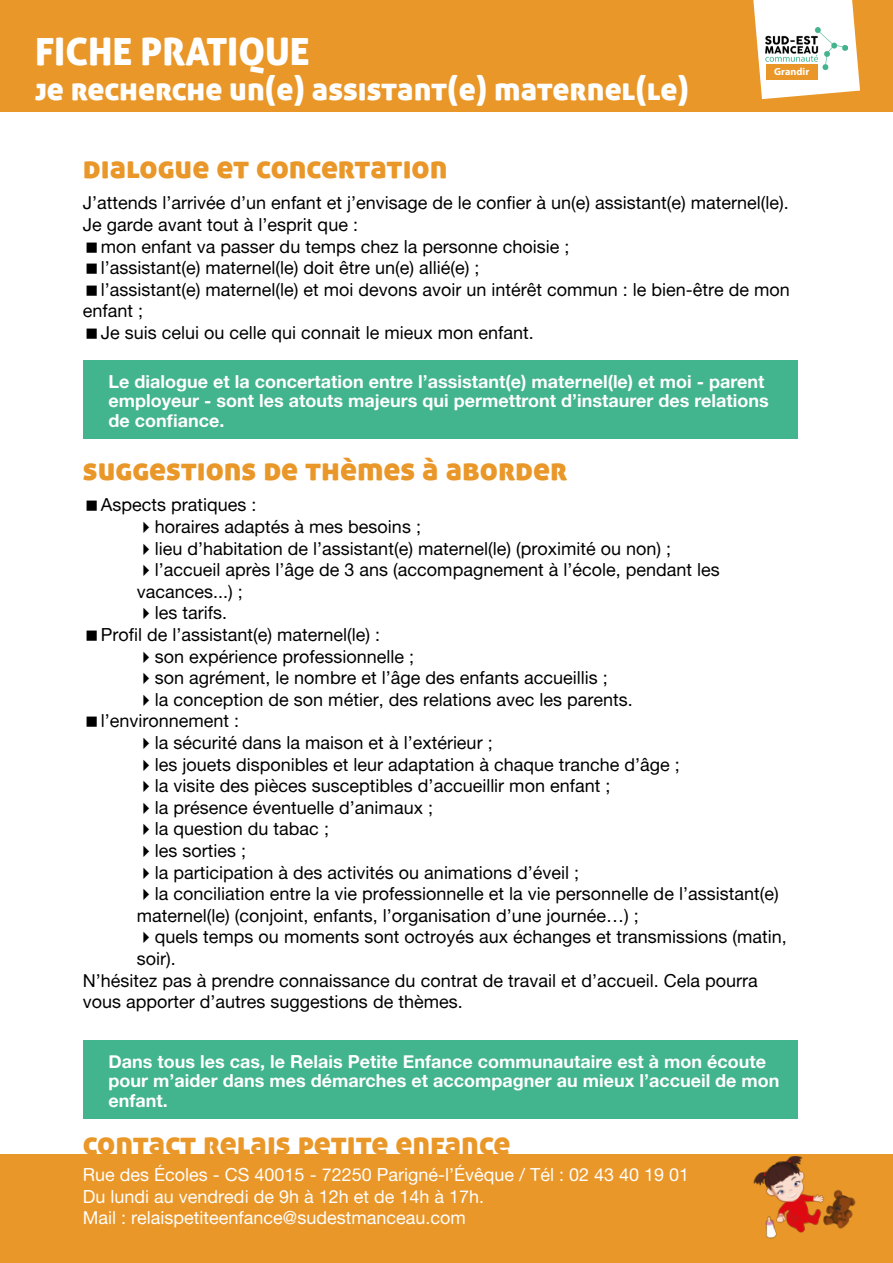
<style>
.page{position:relative;width:893px;height:1263px;background:#fff}
.page>*{position:absolute;margin:0;border:0;box-sizing:border-box;transform-origin:0 0}
.t1{font:37.5px "Aller Display";color:#fff}
.t2{font:31.5px "Aller Display";color:#ea9729}
.t3{font:31.5px "Aller Display";color:#fff}
.t4{font:18px/21.6px "Alte Haas Grotesk";color:#000}
.t5{font:18px/19.5px "Alte Haas Grotesk Bold";color:#fff}
.t6{font:18px/21.6px "Alte Haas Grotesk";color:#fff}
.t7{font:700 10.35px "Myriad Pro";color:#fff}
</style>
<div class="page">
<div style="left:83px;top:361px;width:714px;height:78px;background:#42b48e"></div>
<div style="left:0;top:1154px;width:893px;height:109px;background:#ea9729"></div>
<div style="left:0;top:0;width:893px;height:112px;background:#ea9729"></div>
<img style="left:753px;top:1155px;width:103px;height:84px">
<div style="left:83px;top:1041px;width:714px;height:78px;background:#42b48e"></div>
<svg style="left:753px;top:0;width:107px;height:99px"></svg>
<img style="left:766px;top:27px;width:82px;height:42px">
<div style="left:766px;top:64px;width:52px;height:15px;background:#ea9729"></div>
<h1 class="t1" style="left:35px;top:28px;width:276px">FICHE PRATIQUE</h1>
<h2 class="t3" style="left:35px;top:68px;width:655px">je recherche un(e) assistant(e) maternel(le)</h2>
<h2 class="t2" style="left:83px;top:147px;width:366px">dialogue et concertation</h2>
<p class="t7" style="left:774px;top:65px;width:37px">Grandir</p>
<p class="t4" style="left:83px;top:192px;width:707px">J’attends l’arrivée d’un enfant et j’envisage de le confier à un(e) assistant(e) maternel(le).</p>
<p class="t4" style="left:83px;top:214px;width:277px">Je garde avant tout à l’esprit que :</p>
<p class="t4" style="left:101px;top:235px;width:470px">mon enfant va passer du temps chez la personne choisie ;</p>
<p class="t4" style="left:101px;top:257px;width:380px">l’assistant(e) maternel(le) doit être un(e) allié(e) ;</p>
<p class="t4" style="left:101px;top:278px;width:690px">l’assistant(e) maternel(le) et moi devons avoir un intérêt commun : le bien-être de mon</p>
<p class="t4" style="left:83px;top:300px;width:62px">enfant ;</p>
<p class="t4" style="left:101px;top:322px;width:434px">Je suis celui ou celle qui connait le mieux mon enfant.</p>
<p class="t5" style="left:108px;top:371px;width:662px">Le dialogue et la concertation entre l’assistant(e) maternel(le) et moi - parent employeur - sont les atouts majeurs qui permettront d’instaurer des relations de confiance.</p>
<h2 class="t2" style="left:83px;top:449px;width:486px">suggestions de thèmes à aborder</h2>
<p class="t4" style="left:101px;top:494px;width:157px">Aspects pratiques :</p>
<p class="t4" style="left:137px;top:515px;width:286px">✔horaires adaptés à mes besoins ;</p>
<p class="t4" style="left:137px;top:537px;width:536px">✔lieu d’habitation de l’assistant(e) maternel(le) (proximité ou non) ;</p>
<p class="t4" style="left:137px;top:559px;width:584px">✔l’accueil après l’âge de 3 ans (accompagnement à l’école, pendant les vacances...) ;</p>
<p class="t4" style="left:101px;top:602px;width:281px;text-indent:36px">✔les tarifs.<br>Profil de l’assistant(e) maternel(le) :</p>
<p class="t4" style="left:137px;top:645px;width:279px">✔son expérience professionnelle ;</p>
<p class="t4" style="left:137px;top:667px;width:472px">✔son agrément, le nombre et l’âge des enfants accueillis ;</p>
<p class="t4" style="left:101px;top:688px;width:533px;text-indent:36px">✔la conception de son métier, des relations avec les parents. l’environnement :</p>
<p class="t4" style="left:137px;top:731px;width:357px">✔la sécurité dans la maison et à l’extérieur ;</p>
<p class="t4" style="left:137px;top:753px;width:544px">✔les jouets disponibles et leur adaptation à chaque tranche d’âge ;</p>
<p class="t4" style="left:137px;top:775px;width:475px">✔la visite des pièces susceptibles d’accueillir mon enfant ;</p>
<p class="t4" style="left:137px;top:796px;width:298px">✔la présence éventuelle d’animaux ;</p>
<p class="t4" style="left:137px;top:818px;width:194px">✔la question du tabac ;</p>
<p class="t4" style="left:137px;top:839px;width:111px">✔les sorties ;</p>
<p class="t4" style="left:137px;top:861px;width:444px">✔la participation à des activités ou animations d’éveil ;</p>
<p class="t4" style="left:137px;top:883px;width:643px">✔la conciliation entre la vie professionnelle et la vie personnelle de l’assistant(e) maternel(le) (conjoint, enfants, l’organisation d’une journée…) ;</p>
<p class="t4" style="left:137px;top:926px;width:651px">✔quels temps ou moments sont octroyés aux échanges et transmissions (matin,</p>
<p class="t4" style="left:137px;top:947px;width:40px">soir).</p>
<p class="t4" style="left:83px;top:969px;width:676px">N’hésitez pas à prendre connaissance du contrat de travail et d’accueil. Cela pourra</p>
<p class="t4" style="left:83px;top:991px;width:381px">vous apporter d’autres suggestions de thèmes.</p>
<p class="t5" style="left:108px;top:1051px;width:673px">Dans tous les cas, le Relais Petite Enfance communautaire est à mon écoute pour m’aider dans mes démarches et accompagner au mieux l’accueil de mon enfant.</p>
<h2 class="t2" style="left:83px;top:1123px;width:429px">contact relais petite enfance</h2>
<p class="t6" style="left:83px;top:1164px;width:608px">Rue des Écoles - CS 40015 - 72250 Parigné-l’Évêque / Tél : 02 43 40 19 01<br>Du lundi au vendredi de 9h à 12h et de 14h à 17h.<br>Mail : relaispetiteenfance@sudestmanceau.com</p>
</div>
